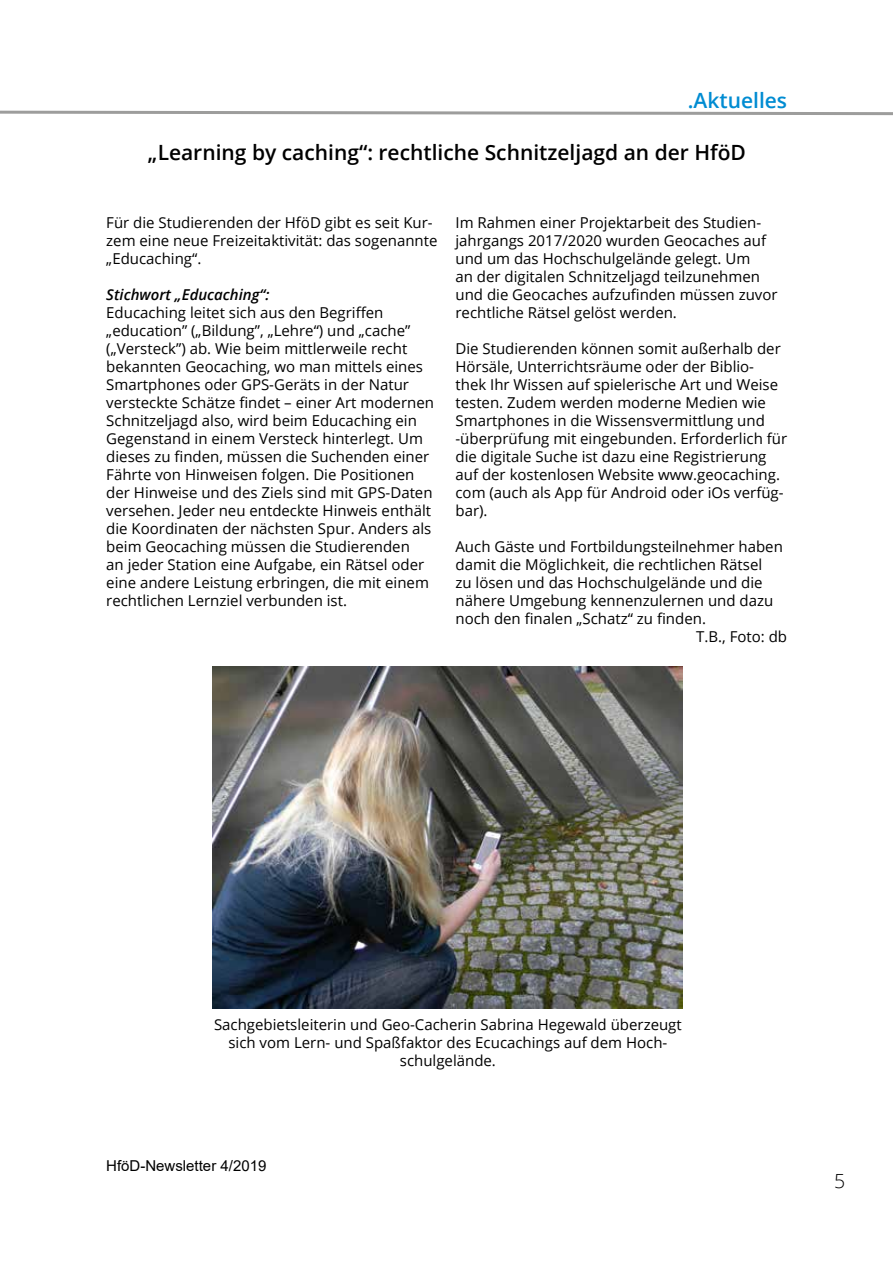
<style>
.page{position:relative;width:893px;height:1263px;background:#fff}
.page>*{position:absolute;margin:0;border:0;box-sizing:border-box;transform-origin:0 0}
.t1{font:600 21px "Open Sans";color:#000}
.t2{font:600 21px "Open Sans";color:#008cd2}
.t3{font:300 19.5px "Open Sans";color:#000}
.t4{font:15px/18px "Open Sans";color:#000}
.t5{font:italic 600 15px "Open Sans";color:#000}
.t6{font:15px "Arial";color:#000}
</style>
<div class="page">
<svg style="left:0;top:110px;width:893px;height:6px"></svg>
<img style="left:212px;top:666px;width:470px;height:342px">
<h1 class="t2" style="left:688px;top:86px;width:101px">.Aktuelles</h1>
<h1 class="t1" style="left:148px;top:138px;width:600px">„Learning by caching“: rechtliche Schnitzeljagd an der HföD</h1>
<p class="t4" style="left:106px;top:213px;width:333px">Für die Studierenden der HföD gibt es seit Kur&shy;zem eine neue Freizeitaktivität: das sogenannte „Educaching“.</p>
<p class="t5" style="left:106px;top:284px;width:165px">Stichwort „Educaching“:</p>
<p class="t4" style="left:106px;top:303px;width:329px">Educaching leitet sich aus den Begriffen „education” („Bildung”, „Lehre“) und „cache” („Versteck”) ab. Wie beim mittlerweile recht bekannten Geocaching, wo man mittels eines Smartphones oder GPS-Geräts in der Natur versteckte Schätze findet – einer Art modernen Schnitzeljagd also, wird beim Educaching ein Gegenstand in einem Versteck hinterlegt. Um dieses zu finden, müssen die Suchenden einer Fährte von Hinweisen folgen. Die Positionen der Hinweise und des Ziels sind mit GPS-Daten versehen. Jeder neu entdeckte Hinweis enthält die Koordinaten der nächsten Spur. Anders als beim Geocaching müssen die Studierenden<br>an jeder Station eine Aufgabe, ein Rätsel oder eine andere Leistung erbringen, die mit einem rechtlichen Lernziel verbunden ist.</p>
<p class="t4" style="left:455px;top:213px;width:324px">Im Rahmen einer Projektarbeit des Studien&shy;jahrgangs 2017/2020 wurden Geocaches auf und um das Hochschulgelände gelegt. Um<br>an der digitalen Schnitzeljagd teilzunehmen und die Geocaches aufzufinden müssen zuvor rechtliche Rätsel gelöst werden.</p>
<p class="t4" style="left:455px;top:339px;width:333px">Die Studierenden können somit außerhalb der Hörsäle, Unterrichtsräume oder der Biblio&shy;thek Ihr Wissen auf spielerische Art und Weise testen. Zudem werden moderne Medien wie Smartphones in die Wissensvermittlung und -überprüfung mit eingebunden. Erforderlich für die digitale Suche ist dazu eine Registrierung auf der kostenlosen Website www.geocaching. com (auch als App für Android oder iOs verfüg&shy;bar).</p>
<p class="t4" style="left:455px;top:537px;width:329px">Auch Gäste und Fortbildungsteilnehmer haben</p>
<p class="t4" style="left:455px;top:555px;width:308px">damit die Möglichkeit, die rechtlichen Rätsel</p>
<p class="t4" style="left:455px;top:573px;width:309px">zu lösen und das Hochschulgelände und die</p>
<p class="t4" style="left:455px;top:591px;width:319px">nähere Umgebung kennenzulernen und dazu</p>
<p class="t4" style="left:455px;top:609px;width:252px">noch den finalen „Schatz“ zu finden.</p>
<p class="t4" style="left:696px;top:627px;width:93px">T.B., Foto: db</p>
<p class="t4" style="left:214px;top:1015px;width:469px;text-align:center">Sachgebietsleiterin und Geo-Cacherin Sabrina Hegewald überzeugt sich vom Lern- und Spaßfaktor des Ecucachings auf dem Hoch&shy;schulgelände.</p>
<p class="t6" style="left:106px;top:1156px;width:162px">HföD-Newsletter 4/2019</p>
<h2 class="t3" style="left:834px;top:1168px;width:13px">5</h2>
</div>
